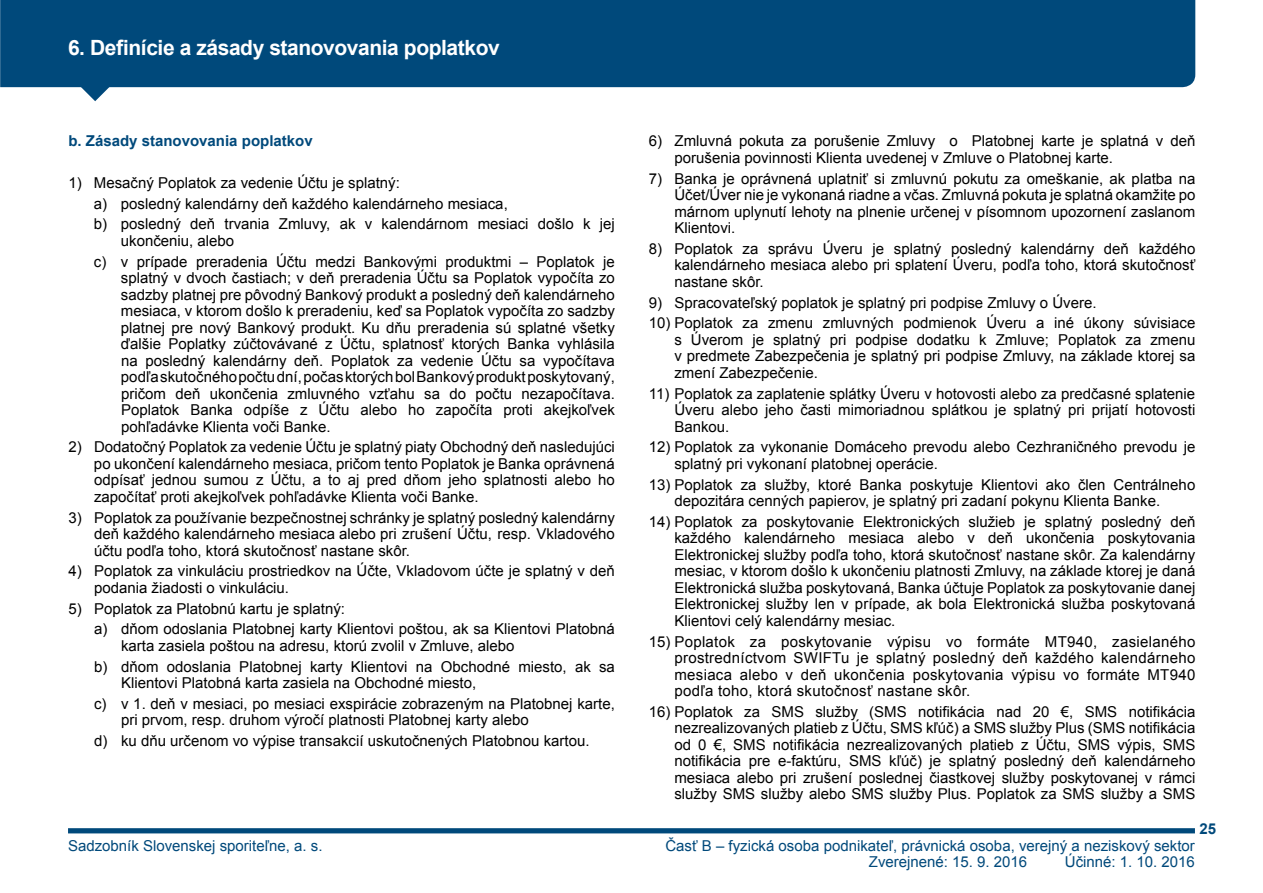
<style>
.page{position:relative;width:1263px;height:893px;background:#fff}
.page>*{position:absolute;margin:0;border:0;box-sizing:border-box;transform-origin:0 0}
.t1{font:700 21px "Arial";letter-spacing:-.02em;color:#fff}
.t2{font:15px/16.5px "Arial";color:#000}
.t3{font:15px/16.2px "Arial";color:#00497b}
.t4{font:700 15px "Arial";color:#00497b}
</style>
<div class="page">
<div style="left:0;top:0;width:1195px;height:87px;background:#00497b"></div>
<svg style="left:80px;top:86px;width:30px;height:15px"></svg>
<div style="left:68px;top:828px;width:1127px;height:5px;background:#00497b"></div>
<h1 class="t1" style="left:68px;top:33px;width:433px">6. Definície a zásady stanovovania poplatkov</h1>
<p class="t4" style="left:68px;top:131px;width:246px">b. Zásady stanovovania poplatkov</p>
<p class="t2" style="left:94px;top:172px;width:522px;line-height:20.7px;text-indent:-26px">1) Mesačný Poplatok za vedenie Účtu je splatný:<br>a) posledný kalendárny deň každého kalendárneho mesiaca,<br>b) posledný deň trvania Zmluvy, ak v kalendárnom mesiaci došlo k jej</p>
<p class="t2" style="left:94px;top:230px;width:522px;line-height:20.7px;text-indent:27px">ukončeniu, alebo<br>c) v prípade preradenia Účtu medzi Bankovými produktmi – Poplatok je</p>
<p class="t2" style="left:121px;top:270px;width:495px;text-align:justify">splatný v dvoch častiach; v deň preradenia Účtu sa Poplatok vypočíta zo sadzby platnej pre pôvodný Bankový produkt a posledný deň kalendárneho mesiaca, v ktorom došlo k preradeniu, keď sa Poplatok vypočíta zo sadzby platnej pre nový Bankový produkt. Ku dňu preradenia sú splatné všetky ďalšie Poplatky zúčtovávané z Účtu, splatnosť ktorých Banka vyhlásila na posledný kalendárny deň. Poplatok za vedenie Účtu sa vypočítava podľaskutočnéhopočtudní,počasktorýchbolBankovýproduktposkytovaný, pričom deň ukončenia zmluvného vzťahu sa do počtu nezapočítava.<br>Poplatok Banka odpíše z Účtu alebo ho započíta proti akejkoľvek pohľadávke Klienta voči Banke.</p>
<p class="t2" style="left:94px;top:439px;width:522px;text-align:justify;text-indent:-25px">2) Dodatočný Poplatok za vedenie Účtu je splatný piaty Obchodný deň nasledujúci po ukončení kalendárneho mesiaca, pričom tento Poplatok je Banka oprávnená odpísať jednou sumou z Účtu, a to aj pred dňom jeho splatnosti alebo ho započítať proti akejkoľvek pohľadávke Klienta voči Banke.</p>
<p class="t2" style="left:94px;top:509px;width:522px;text-align:justify;text-indent:-25px">3) Poplatok za používanie bezpečnostnej schránky je splatný posledný kalendárny deň každého kalendárneho mesiaca alebo pri zrušení Účtu, resp. Vkladového účtu podľa toho, ktorá skutočnosť nastane skôr.</p>
<p class="t2" style="left:94px;top:563px;width:522px;text-indent:-26px">4) Poplatok za vinkuláciu prostriedkov na Účte, Vkladovom účte je splatný v deň podania žiadosti o vinkuláciu.</p>
<p class="t2" style="left:94px;top:598px;width:522px;line-height:20.7px;text-indent:-26px">5) Poplatok za Platobnú kartu je splatný:<br>a) dňom odoslania Platobnej karty Klientovi poštou, ak sa Klientovi Platobná</p>
<p class="t2" style="left:94px;top:635px;width:522px;line-height:20.7px;text-indent:27px">karta zasiela poštou na adresu, ktorú zvolil v Zmluve, alebo<br>b) dňom odoslania Platobnej karty Klientovi na Obchodné miesto, ak sa</p>
<p class="t2" style="left:94px;top:673px;width:522px;line-height:20.7px;text-indent:27px">Klientovi Platobná karta zasiela na Obchodné miesto,<br>c) v 1. deň v mesiaci, po mesiaci exspirácie zobrazeným na Platobnej karte,</p>
<p class="t2" style="left:94px;top:710px;width:497px;line-height:20.7px;text-indent:27px">pri prvom, resp. druhom výročí platnosti Platobnej karty alebo<br>d) ku dňu určenom vo výpise transakcií uskutočnených Platobnou kartou.</p>
<p class="t2" style="left:674px;top:133px;width:522px;text-indent:-26px">6) Zmluvná pokuta za porušenie Zmluvy o Platobnej karte je splatná v deň porušenia povinnosti Klienta uvedenej v Zmluve o Platobnej karte.</p>
<p class="t2" style="left:674px;top:170px;width:522px;text-align:justify;text-indent:-25px">7) Banka je oprávnená uplatniť si zmluvnú pokutu za omeškanie, ak platba na Účet/Úver nie je vykonaná riadne a včas. Zmluvná pokuta je splatná okamžite po márnom uplynutí lehoty na plnenie určenej v písomnom upozornení zaslanom Klientovi.</p>
<p class="t2" style="left:674px;top:240px;width:522px;text-align:justify;text-indent:-26px">8) Poplatok za správu Úveru je splatný posledný kalendárny deň každého kalendárneho mesiaca alebo pri splatení Úveru, podľa toho, ktorá skutočnosť nastane skôr.</p>
<p class="t2" style="left:649px;top:294px;width:449px">9) Spracovateľský poplatok je splatný pri podpise Zmluvy o Úvere.</p>
<p class="t2" style="left:674px;top:315px;width:522px;text-align:justify;text-indent:-25px">10) Poplatok za zmenu zmluvných podmienok Úveru a iné úkony súvisiace s Úverom je splatný pri podpise dodatku k Zmluve; Poplatok za zmenu v predmete Zabezpečenia je splatný pri podpise Zmluvy, na základe ktorej sa zmení Zabezpečenie.</p>
<p class="t2" style="left:674px;top:385px;width:522px;text-align:justify;text-indent:-26px">11) Poplatok za zaplatenie splátky Úveru v hotovosti alebo za predčasné splatenie Úveru alebo jeho časti mimoriadnou splátkou je splatný pri prijatí hotovosti Bankou.</p>
<p class="t2" style="left:674px;top:439px;width:522px;text-indent:-26px">12) Poplatok za vykonanie Domáceho prevodu alebo Cezhraničného prevodu je splatný pri vykonaní platobnej operácie.</p>
<p class="t2" style="left:674px;top:476px;width:522px;text-indent:-26px">13) Poplatok za služby, ktoré Banka poskytuje Klientovi ako člen Centrálneho depozitára cenných papierov, je splatný pri zadaní pokynu Klienta Banke.</p>
<p class="t2" style="left:674px;top:513px;width:522px;text-align:justify;text-indent:-26px">14) Poplatok za poskytovanie Elektronických služieb je splatný posledný deň každého kalendárneho mesiaca alebo v deň ukončenia poskytovania Elektronickej služby podľa toho, ktorá skutočnosť nastane skôr. Za kalendárny mesiac, v ktorom došlo k ukončeniu platnosti Zmluvy, na základe ktorej je daná Elektronická služba poskytovaná, Banka účtuje Poplatok za poskytovanie danej Elektronickej služby len v prípade, ak bola Elektronická služba poskytovaná Klientovi celý kalendárny mesiac.</p>
<p class="t2" style="left:674px;top:633px;width:522px;text-align:justify;text-indent:-26px">15) Poplatok za poskytovanie výpisu vo formáte MT940, zasielaného prostredníctvom SWIFTu je splatný posledný deň každého kalendárneho mesiaca alebo v deň ukončenia poskytovania výpisu vo formáte MT940 podľa toho, ktorá skutočnosť nastane skôr.</p>
<p class="t2" style="left:674px;top:703px;width:522px;text-align:justify;text-indent:-25px">16) Poplatok za SMS služby (SMS notifikácia nad 20 €, SMS notifikácia nezrealizovaných platieb z Účtu, SMS kľúč) a SMS služby Plus (SMS notifikácia od 0 €, SMS notifikácia nezrealizovaných platieb z Účtu, SMS výpis, SMS notifikácia pre e-faktúru, SMS kľúč) je splatný posledný deň kalendárneho mesiaca alebo pri zrušení poslednej čiastkovej služby poskytovanej v rámci služby SMS služby alebo SMS služby Plus. Poplatok za SMS služby a SMS</p>
<p class="t4" style="left:1199px;top:819px;width:18px">25</p>
<p class="t3" style="left:68px;top:837px;width:256px">Sadzobník Slovenskej sporiteľne, a. s.</p>
<p class="t3" style="left:869px;top:837px;width:328px;text-indent:-203px">Časť B – fyzická osoba podnikateľ, právnická osoba, verejný a neziskový sektor<br>Zverejnené: 15. 9. 2016</p>
<p class="t3" style="left:1065px;top:854px;width:132px">Účinné: 1. 10. 2016</p>
</div>
